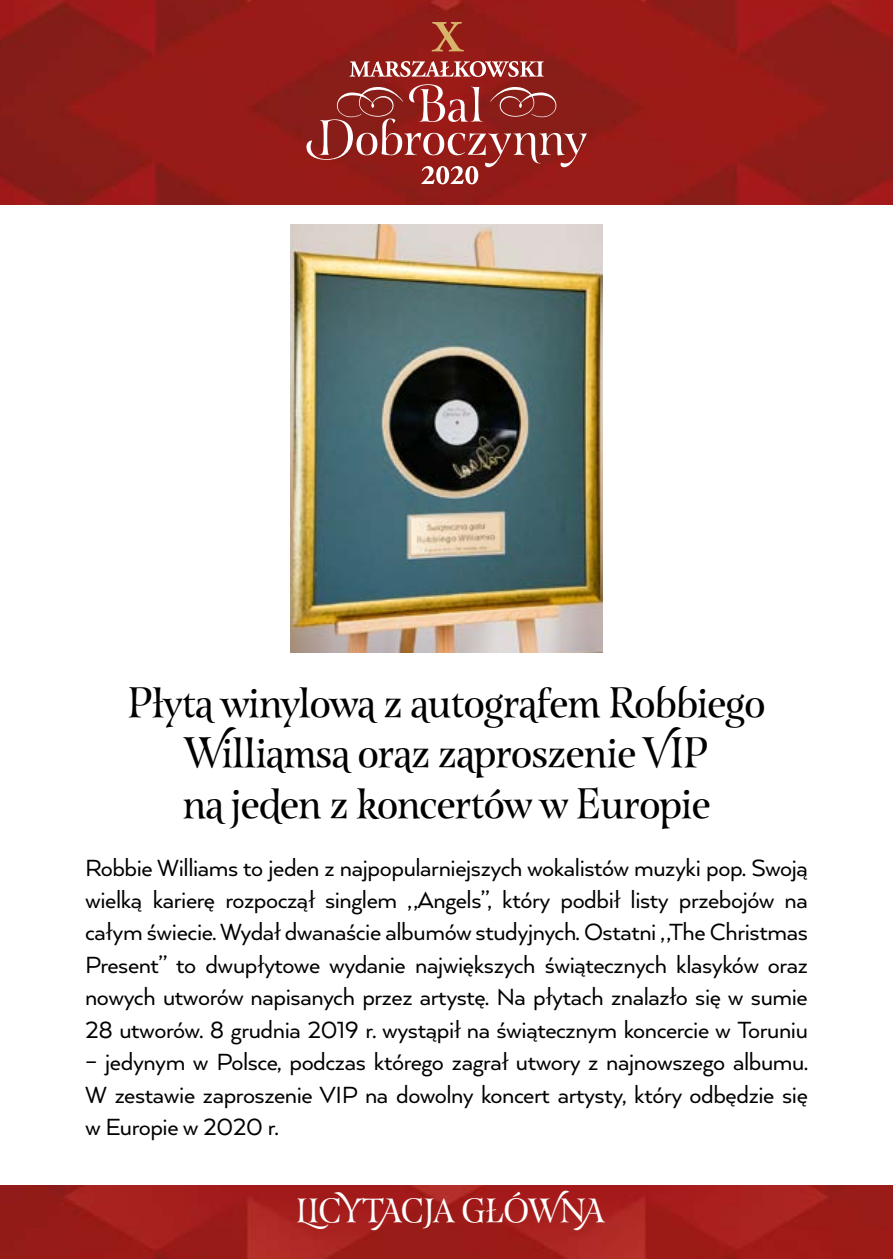
<style>
.page{position:relative;width:893px;height:1259px;background:#fff}
.page>*{position:absolute;margin:0;border:0;box-sizing:border-box;transform-origin:0 0}
.t1{font:42px/50.4px "Esmeralda Pro";letter-spacing:-.02em;color:#000;text-align:center}
.t2{font:33px "Esmeralda Pro";letter-spacing:-.01em;color:#fff}
.t3{font:27px/32.4px "Arquitecta";letter-spacing:-.015em;color:#000;text-align:justify}
</style>
<div class="page">
<img style="left:0;top:0;width:893px;height:204px">
<img style="left:0;top:1185px;width:893px;height:74px">
<svg style="left:306px;top:84px;width:281px;height:100px;background:#9f3b37"></svg>
<svg style="left:350px;top:61px;width:194px;height:16px"></svg>
<svg style="left:431px;top:22px;width:33px;height:29px"></svg>
<img style="left:291px;top:224px;width:311px;height:428px">
<h1 class="t1" style="left:127px;top:675px;width:640px">Płyta winylowa z autografem Robbiego<br>Williamsa oraz zaproszenie VIP<br>na jeden z koncertów w Europie</h1>
<p class="t3" style="left:85px;top:850px;width:724px">Robbie Williams to jeden z najpopularniejszych wokalistów muzyki pop. Swoją wielką karierę rozpoczął singlem „Angels”, który podbił listy przebojów na całym świecie. Wydał dwanaście albumów studyjnych. Ostatni „The Christmas Present” to dwupłytowe wydanie największych świątecznych klasyków oraz nowych utworów napisanych przez artystę. Na płytach znalazło się w sumie 28 utworów. 8 grudnia 2019 r. wystąpił na świątecznym koncercie w Toruniu</p>
<p class="t3" style="left:85px;top:1044px;width:724px">– jedynym w Polsce, podczas którego zagrał utwory z najnowszego albumu.<br>W zestawie zaproszenie VIP na dowolny koncert artysty, który odbędzie się w Europie w 2020 r.</p>
<p class="t2" style="left:296px;top:1186px;width:310px">LICYTACJA GŁÓWNA</p>
</div>
